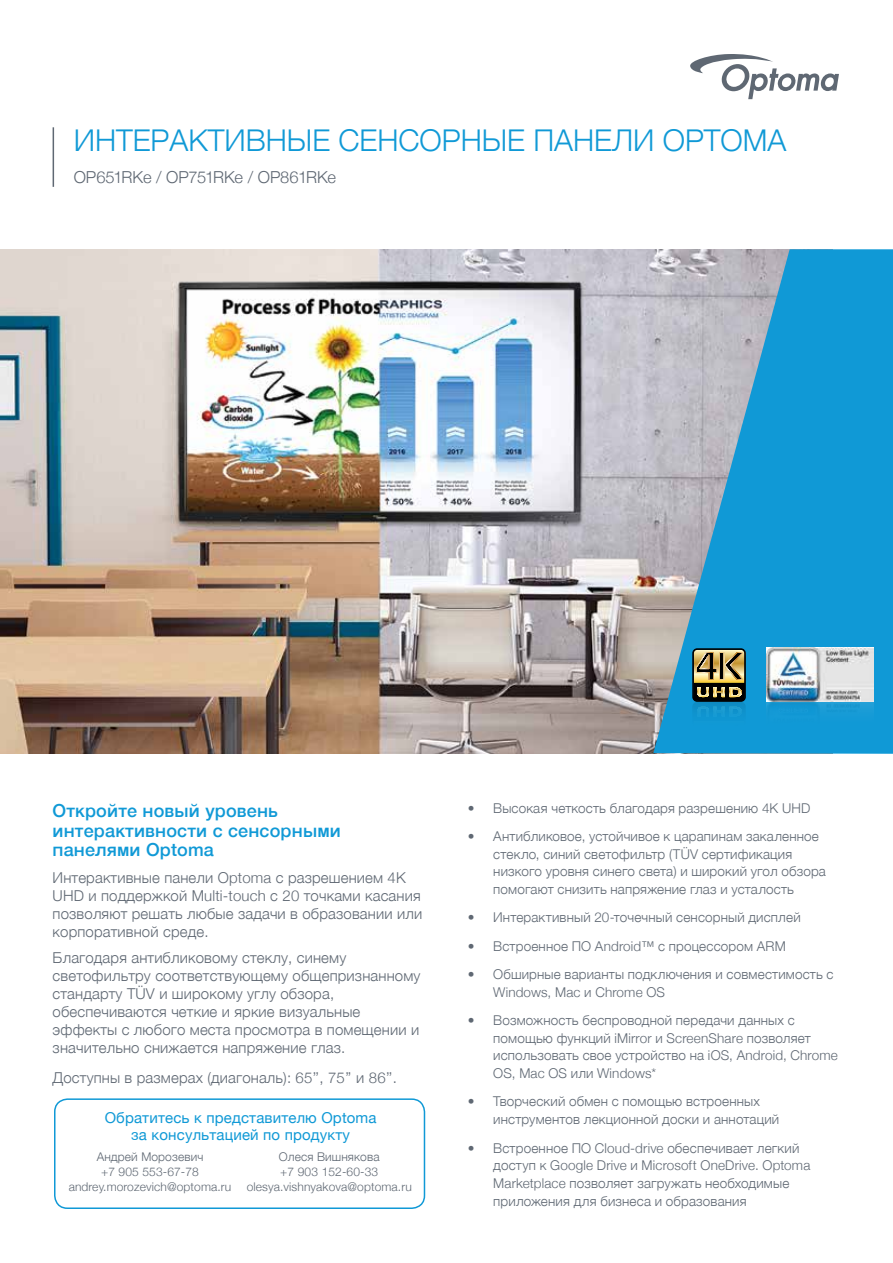
<style>
.page{position:relative;width:893px;height:1263px;background:#fff}
.page>*{position:absolute;margin:0;border:0;box-sizing:border-box;transform-origin:0 0}
.t1{font:300 30px "Helvetica Neue";color:#1099d6}
.t2{font:500 18px/19.5px "Helvetica Neue";letter-spacing:.01em;color:#1099d6}
.t3{font:300 16.5px "Helvetica Neue";letter-spacing:-.015em;color:#5f6873}
.t4{font:300 15px/18px "Helvetica Neue";letter-spacing:.01em;color:#5f6873}
.t5{font:15px/17.5px "Helvetica Neue";letter-spacing:.01em;color:#1099d6;text-align:center}
.t6{font:300 13.5px/17.7px "Helvetica Neue";letter-spacing:.01em;color:#5f6873}
.t7{font:300 12px/15px "Helvetica Neue";letter-spacing:.01em;color:#5f6873;text-align:center}
</style>
<div class="page">
<img style="left:0;top:249px;width:653px;height:504px">
<svg style="left:690px;top:54px;width:149px;height:45px"></svg>
<hr style="left:53px;top:127px;width:1px;height:60px;background:#5f6873">
<svg style="left:653px;top:249px;width:240px;height:505px;background:#46a2ce"></svg>
<hr style="left:693px;top:651px;width:53px;height:1px;background:#fcf1bc">
<hr style="left:693px;top:649px;width:53px;height:1px;background:#fffbcb">
<div style="left:692px;top:648px;width:54px;height:54px;border:2px solid #000;border-radius:4px"></div>
<hr style="left:694px;top:730px;width:51px;height:1px;background:#fef3c2">
<svg style="left:692px;top:652px;width:54px;height:78px;background:#567c76"></svg>
<img style="left:766px;top:647px;width:108px;height:83px">
<div style="left:54px;top:1098px;width:371px;height:111px;border:2px solid #1099d6;border-radius:13px"></div>
<h1 class="t1" style="left:74px;top:116px;width:714px">ИНТЕРАКТИВНЫЕ СЕНСОРНЫЕ ПАНЕЛИ OPTOMA</h1>
<p class="t3" style="left:74px;top:164px;width:264px">OP651RKe / OP751RKe / OP861RKe</p>
<h2 class="t2" style="left:53px;top:799px;width:290px">Откройте новый уровень интерактивности с сенсорными панелями Optoma</h2>
<p class="t4" style="left:53px;top:867px;width:371px">Интерактивные панели Optoma с разрешением 4К UHD и поддержкой Multi-touch с 20 точками касания позволяют решать любые задачи в образовании или корпоративной среде.</p>
<p class="t4" style="left:53px;top:947px;width:369px">Благодаря антибликовому стеклу, синему светофильтру соответствующему общепризнанному стандарту TÜV и широкому углу обзора, обеспечиваются четкие и яркие визуальные эффекты с любого места просмотра в помещении и значительно снижается напряжение глаз.</p>
<p class="t4" style="left:53px;top:1067px;width:346px">Доступны в размерах (диагональ): 65’’, 75’’ и 86’’.</p>
<p class="t5" style="left:105px;top:1110px;width:273px">Обратитесь к представителю Optoma за консультацией по продукту</p>
<p class="t7" style="left:69px;top:1148px;width:164px">Андрей Морозевич<br>+7 905 553-67-78 andrey.morozevich@optoma.ru</p>
<p class="t7" style="left:247px;top:1148px;width:167px">Олеся Вишнякова<br>+7 903 152-60-33 olesya.vishnyakova@optoma.ru</p>
<p class="t6" style="left:468px;top:798px;width:344px">• Высокая четкость благодаря разрешению 4K UHD</p>
<p class="t6" style="left:493px;top:826px;width:334px;text-indent:-26px">• Антибликовое, устойчивое к царапинам закаленное стекло, синий светофильтр (TÜV сертификация низкого уровня синего света) и широкий угол обзора помогают снизить напряжение глаз и усталость</p>
<p class="t6" style="left:468px;top:908px;width:334px">• Интерактивный 20-точечный сенсорный дисплей</p>
<p class="t6" style="left:468px;top:936px;width:319px">• Встроенное ПО Android™ с процессором ARM</p>
<p class="t6" style="left:493px;top:964px;width:342px;text-indent:-26px">• Обширные варианты подключения и совместимость с<br>Windows, Mac и Chrome OS</p>
<p class="t6" style="left:493px;top:1010px;width:346px;text-indent:-26px">• Возможность беспроводной передачи данных с помощью функций iMirror и ScreenShare позволяет использовать свое устройство на iOS, Android, Chrome OS, Mac OS или Windows*</p>
<p class="t6" style="left:493px;top:1092px;width:287px;text-indent:-26px">• Творческий обмен с помощью встроенных инструментов лекционной доски и аннотаций</p>
<p class="t6" style="left:493px;top:1138px;width:319px;text-indent:-26px">• Встроенное ПО Cloud-drive обеспечивает легкий доступ к Google Drive и Microsoft OneDrive. Optoma Marketplace позволяет загружать необходимые приложения для бизнеса и образования</p>
</div>
